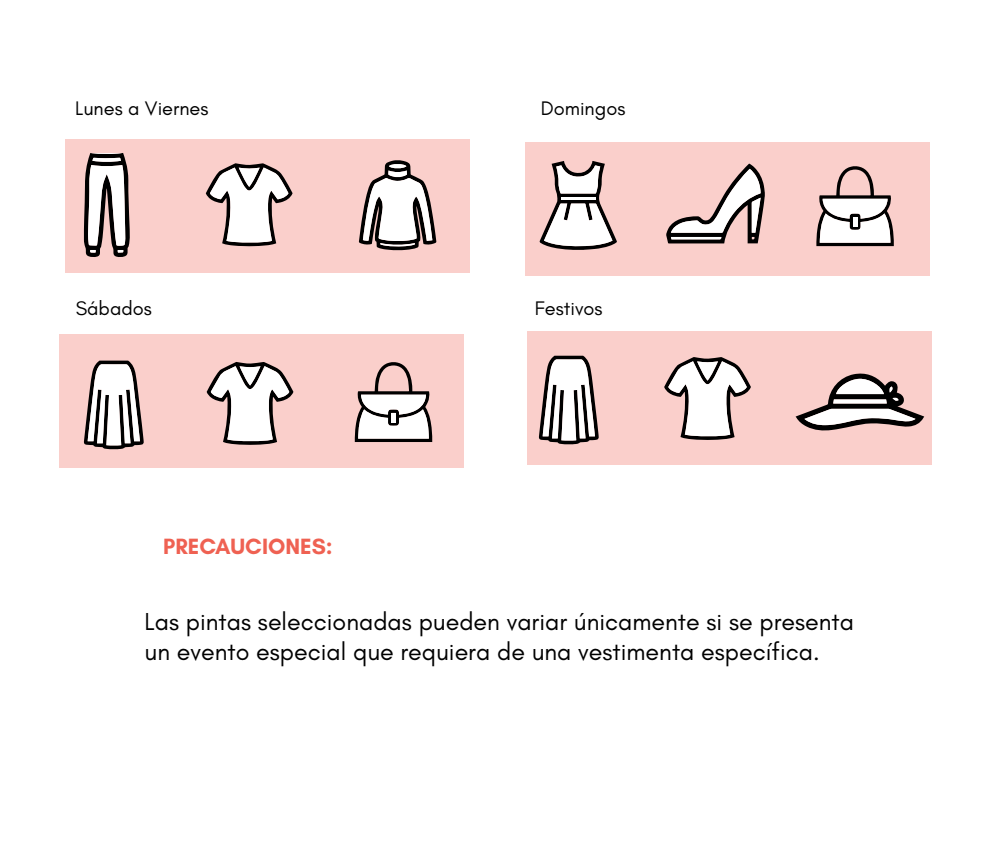
<style>
.page{position:relative;width:993px;height:851px;background:#fff}
.page>*{position:absolute;margin:0;border:0;box-sizing:border-box;transform-origin:0 0}
.t1{font:25px/30px "Glacial Indifference";color:#000}
.t2{font:700 22.5px "Glacial Indifference";color:#ef6152}
.t3{font:20px "Glacial Indifference";color:#000}
</style>
<div class="page">
<div style="left:527px;top:331px;width:404px;height:134px;background:#facfcb"></div>
<div style="left:524px;top:142px;width:404px;height:133px;background:#facfcb"></div>
<div style="left:60px;top:333px;width:404px;height:134px;background:#facfcb"></div>
<div style="left:65px;top:139px;width:404px;height:134px;background:#facfcb"></div>
<svg style="left:539px;top:161px;width:77px;height:89px"></svg>
<hr style="left:561px;top:197px;width:34px;height:3px;background:#fff">
<svg style="left:84px;top:153px;width:46px;height:104px;background:#9c9594"></svg>
<svg style="left:795px;top:373px;width:128px;height:58px"></svg>
<svg style="left:666px;top:163px;width:98px;height:80px"></svg>
<svg style="left:84px;top:360px;width:60px;height:89px"></svg>
<svg style="left:207px;top:362px;width:86px;height:83px"></svg>
<svg style="left:354px;top:362px;width:78px;height:80px"></svg>
<svg style="left:538px;top:355px;width:60px;height:89px"></svg>
<svg style="left:664px;top:357px;width:86px;height:83px"></svg>
<svg style="left:816px;top:166px;width:77px;height:80px"></svg>
<div style="left:852px;top:217px;width:5px;height:9px;background:#fff"></div>
<svg style="left:206px;top:163px;width:86px;height:83px"></svg>
<svg style="left:359px;top:160px;width:77px;height:90px"></svg>
<p class="t3" style="left:75px;top:97px;width:135px">Lunes a Viernes</p>
<p class="t3" style="left:76px;top:297px;width:78px">Sábados</p>
<p class="t2" style="left:163px;top:532px;width:171px">PRECAUCIONES:</p>
<p class="t3" style="left:540px;top:97px;width:86px">Domingos</p>
<p class="t3" style="left:534px;top:297px;width:69px">Festivos</p>
<p class="t1" style="left:145px;top:606px;width:710px">Las pintas seleccionadas pueden variar únicamente si se presenta un evento especial que requiera de una vestimenta específica.</p>
</div>
